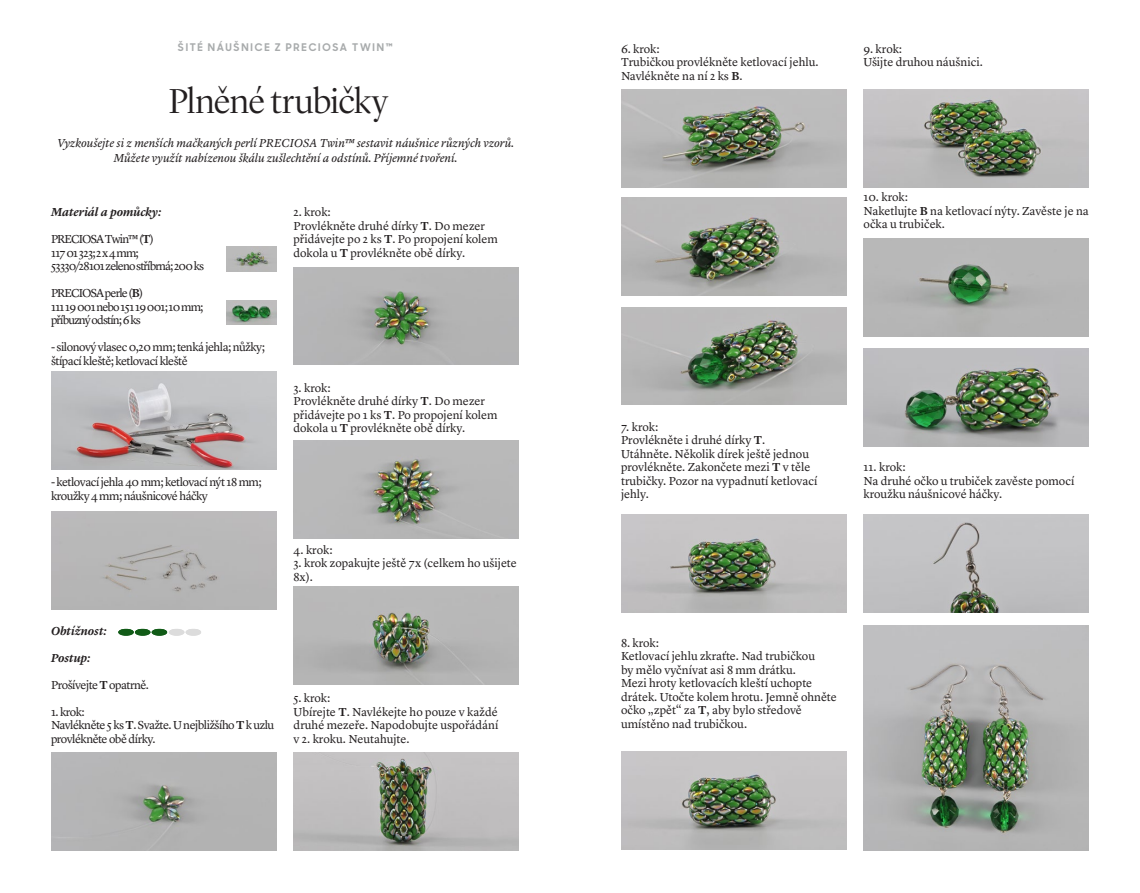
<style>
.page{position:relative;width:1140px;height:893px;background:#fff}
.page>*{position:absolute;margin:0;border:0;box-sizing:border-box;transform-origin:0 0}
.t1{font:300 36px "Lyon Display";letter-spacing:-.02em;color:#231f20}
.t2{font:12px/13.5px "Lyon Text";letter-spacing:-.005em;color:#231f20}
.t3{font:12px/13.5px "Lyon Text";letter-spacing:-.04em;color:#231f20}
.t4{font:italic 12px/14.4px "Lyon Text";letter-spacing:-.005em;color:#231f20;text-align:center}
.t5{font:12px/13.5px "Lyon Text";letter-spacing:-.07em;color:#231f20}
.t6{font:italic 600 12px "Lyon Text";letter-spacing:-.005em;color:#231f20}
.t7{font:700 10.5px "Sharp Sans Display No 1";letter-spacing:.165em;color:#a8abac}
.s1{font-weight:600}
</style>
<div class="page">
<img style="left:226px;top:247px;width:50px;height:24px">
<img style="left:226px;top:300px;width:50px;height:24px">
<svg style="left:118px;top:629px;width:83px;height:7px"></svg>
<div style="left:51px;top:512px;width:225px;height:97px;background:#b8b7b7"></div>
<img style="left:51px;top:752px;width:225px;height:98px">
<img style="left:293px;top:267px;width:226px;height:98px">
<img style="left:621px;top:89px;width:225px;height:98px">
<img style="left:863px;top:89px;width:226px;height:98px">
<img style="left:863px;top:239px;width:226px;height:97px">
<img style="left:863px;top:349px;width:226px;height:97px">
<img style="left:863px;top:515px;width:226px;height:98px">
<img style="left:863px;top:625px;width:226px;height:226px">
<img style="left:621px;top:198px;width:225px;height:98px">
<img style="left:621px;top:307px;width:225px;height:98px">
<img style="left:621px;top:515px;width:225px;height:98px">
<img style="left:621px;top:751px;width:225px;height:98px">
<img style="left:293px;top:440px;width:226px;height:98px">
<img style="left:293px;top:587px;width:226px;height:98px">
<img style="left:293px;top:752px;width:226px;height:98px">
<img style="left:51px;top:372px;width:225px;height:98px">
<p class="t7" style="left:178px;top:39px;width:131px">ŠITÉ NÁUŠNICE Z PRECI</p>
<p class="t7" style="left:322px;top:39px;width:72px">OSA TWIN™</p>
<h1 class="t1" style="left:169px;top:75px;width:221px">Plněné trubičky</h1>
<p class="t4" style="left:57px;top:135px;width:458px">Vyzkoušejte si z menších mačkaných perlí PRECIOSA Twin™ sestavit náušnice různých vzorů.<br>Můžete využít nabízenou škálu zušlechtění a odstínů. Příjemné tvoření.</p>
<p class="t6" style="left:51px;top:203px;width:112px">Materiál a pomůcky:</p>
<p class="t5" style="left:51px;top:231px;width:155px">PRECIOSA Twin™ (<span class="s1">T</span>)<br>117 01 323; 2 x 4 mm;<br>53330/28101 zeleno stříbrná; 200 ks</p>
<p class="t5" style="left:51px;top:285px;width:154px">PRECIOSA perle (<span class="s1">B</span>)<br>111 19 001 nebo 151 19 001; 10 mm; příbuzný odstín; 6 ks</p>
<p class="t3" style="left:51px;top:339px;width:215px">- silonový vlasec 0,20 mm; tenká jehla; nůžky; štípací kleště; ketlovací kleště</p>
<p class="t3" style="left:51px;top:474px;width:212px">- ketlovací jehla 40 mm; ketlovací nýt 18 mm; kroužky 4 mm; náušnicové háčky</p>
<p class="t6" style="left:51px;top:621px;width:57px">Obtížnost:</p>
<p class="t6" style="left:51px;top:648px;width:41px">Postup:</p>
<p class="t3" style="left:51px;top:677px;width:99px">Prošívejte <span class="s1">T</span> opatrně.</p>
<p class="t3" style="left:51px;top:704px;width:225px">1. krok:<br>Navlékněte 5 ks <span class="s1">T</span>. Svažte. U nejbližšího <span class="s1">T</span> k uzlu provlékněte obě dírky.</p>
<p class="t2" style="left:293px;top:204px;width:206px">2. krok:<br>Provlékněte druhé dírky <span class="s1">T</span>. Do mezer přidávejte po 2 ks <span class="s1">T</span>. Po propojení kolem dokola u <span class="s1">T</span> provlékněte obě dírky.</p>
<p class="t2" style="left:293px;top:380px;width:205px">3. krok:<br>Provlékněte druhé dírky <span class="s1">T</span>. Do mezer přidávejte po 1 ks <span class="s1">T</span>. Po propojení kolem dokola u <span class="s1">T</span> provlékněte obě dírky.</p>
<p class="t2" style="left:293px;top:542px;width:40px">4. krok:</p>
<p class="t2" style="left:293px;top:555px;width:225px">3. krok zopakujte ještě 7x (celkem ho ušijete<br>8x).</p>
<p class="t2" style="left:293px;top:690px;width:206px">5. krok:<br>Ubírejte <span class="s1">T</span>. Navlékejte ho pouze v každé druhé mezeře. Napodobujte uspořádání v 2. kroku. Neutahujte.</p>
<p class="t2" style="left:621px;top:41px;width:199px">6. krok:<br>Trubičkou provlékněte ketlovací jehlu.<br>Navlékněte na ní 2 ks <span class="s1">B</span>.</p>
<p class="t2" style="left:863px;top:41px;width:121px">9. krok:<br>Ušijte druhou náušnici.</p>
<p class="t2" style="left:863px;top:190px;width:227px">10. krok:<br>Naketlujte <span class="s1">B</span> na ketlovací nýty. Zavěste je na očka u trubiček.</p>
<p class="t2" style="left:621px;top:419px;width:198px">7. krok:<br>Provlékněte i druhé dírky <span class="s1">T</span>.<br>Utáhněte. Několik dírek ještě jednou provlékněte. Zakončete mezi <span class="s1">T</span> v těle trubičky. Pozor na vypadnutí ketlovací jehly.</p>
<p class="t2" style="left:863px;top:460px;width:212px">11. krok:<br>Na druhé očko u trubiček zavěste pomocí kroužku náušnicové háčky.</p>
<p class="t2" style="left:621px;top:635px;width:217px">8. krok:<br>Ketlovací jehlu zkraťte. Nad trubičkou<br>by mělo vyčnívat asi 8 mm drátku.<br>Mezi hroty ketlovacích kleští uchopte drátek. Utočte kolem hrotu. Jemně ohněte očko „zpět“ za <span class="s1">T</span>, aby bylo středově umístěno nad trubičkou.</p>
</div>
